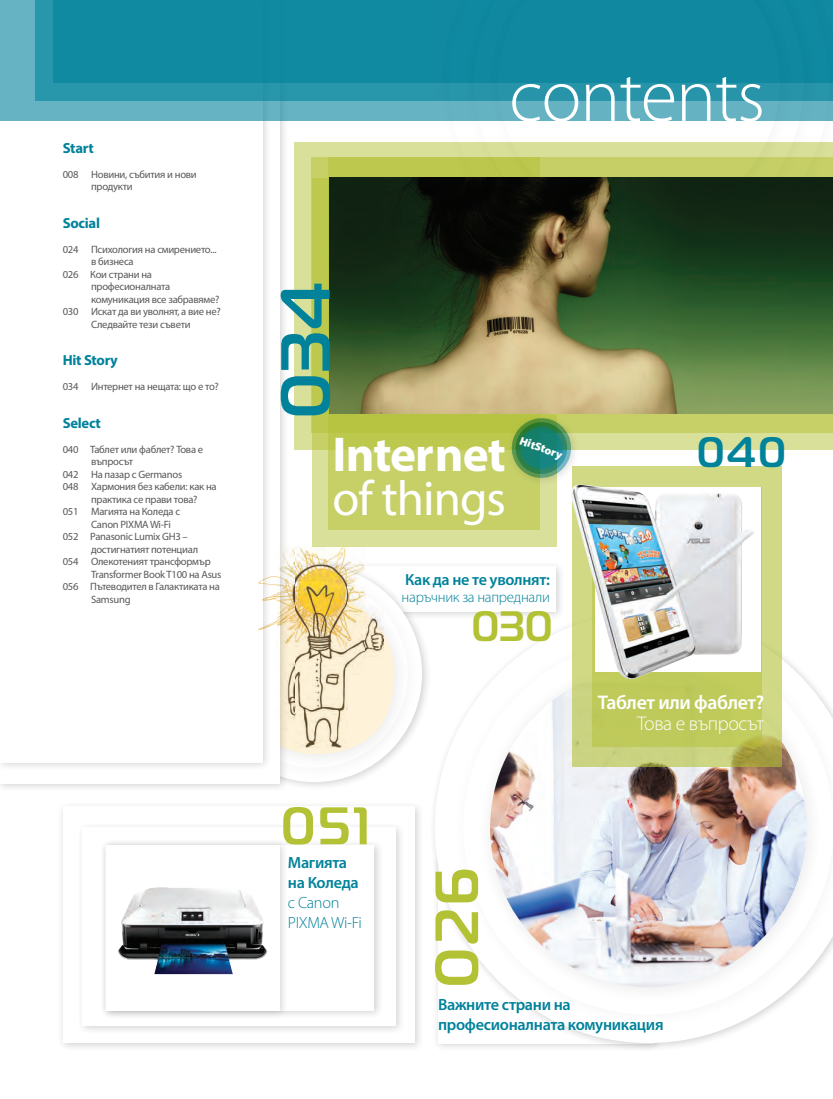
<style>
.page{position:relative;width:833px;height:1099px;background:#fff}
.page>*{position:absolute;margin:0;border:0;box-sizing:border-box;transform-origin:0 0}
.t1{font:300 75px "Myriad Pro";letter-spacing:-.015em;color:#fff}
.t2{font:69.38px "NK89";color:#00829b}
.t3{font:60.88px "NK89";color:#b3c135}
.t4{font:52.75px "NK89";color:#b3c135}
.t5{font:700 49.25px/43.6px "Myriad Pro";letter-spacing:-.02em;color:#fff}
.t6{font:42.5px "NK89";color:#b3c135}
.t7{font:42.5px "NK89";color:#00829b}
.t8{font:600 19.75px/21.1px "Myriad Pro";letter-spacing:-.02em;color:#fff;text-align:right}
.t9{font:600 16.25px/20px "Myriad Pro";letter-spacing:-.02em;color:#00829b}
.t10{font:300 16.25px/20px "Myriad Pro";letter-spacing:-.02em;color:#00829b}
.t11{font:600 16.12px "Myriad Pro";letter-spacing:-.02em;color:#00829b}
.t12{font:300 15px "Myriad Pro";letter-spacing:-.02em;color:#00829b}
.t13{font:700 14.62px "Myriad Pro";letter-spacing:-.02em;color:#00829b}
.t14{font:900 11.5px "Myriad Pro";color:#fff}
.t15{font:10.62px/12.5px "Myriad Pro";letter-spacing:-.025em;color:#57585a}
.s1{font-weight:400}
.s2{font-weight:600}
.s3{font-weight:300}
</style>
<div class="page">
<div style="left:318px;top:561px;width:247px;height:60px;background:#231f20;opacity:.2"></div>
<div style="left:324px;top:566px;width:232px;height:45px;background:#fff"></div>
<div style="left:202px;top:560px;width:229px;height:231px;background:#fff"></div>
<div style="left:208px;top:566px;width:217px;height:219px;background:#231f20;opacity:.1"></div>
<div style="left:221px;top:580px;width:190px;height:191px;background:#231f20;opacity:.1"></div>
<div style="left:235px;top:593px;width:159px;height:161px;background:#fef3d9;border-radius:50%"></div>
<div style="left:0;top:0;width:289px;height:792px;background:#231f20;opacity:.2"></div>
<div style="left:0;top:0;width:279px;height:783px;background:#fff"></div>
<div style="left:0;top:0;width:271px;height:771px;background:#231f20;opacity:.2"></div>
<div style="left:0;top:0;width:262px;height:762px;background:#fff"></div>
<div style="left:57px;top:800px;width:367px;height:252px;background:#231f20;opacity:.2"></div>
<div style="left:63px;top:806px;width:351px;height:237px;background:#fff"></div>
<div style="left:77px;top:821px;width:328px;height:214px;background:#231f20;opacity:.2"></div>
<div style="left:82px;top:827px;width:313px;height:198px;background:#fff"></div>
<div style="left:100px;top:839px;width:284px;height:180px;background:#231f20;opacity:.2"></div>
<div style="left:106px;top:845px;width:268px;height:165px;background:#fff"></div>
<div style="left:100px;top:839px;width:189px;height:180px;background:#231f20;opacity:.2"></div>
<div style="left:106px;top:845px;width:173px;height:165px;background:#fff"></div>
<img style="left:117px;top:887px;width:150px;height:87px">
<div style="left:429px;top:606px;width:404px;height:446px;background:#231f20;opacity:.2"></div>
<svg style="left:435px;top:612px;width:398px;height:431px"></svg>
<div style="left:449px;top:627px;width:384px;height:405px;background:#fff"></div>
<img style="left:490px;top:667px;width:316px;height:320px">
<svg style="left:572px;top:466px;width:209px;height:301px;background:#cad17d"></svg>
<div style="left:593px;top:487px;width:169px;height:260px;background:#beca5b"></div>
<div style="left:312px;top:178px;width:244px;height:368px;background:#d9e09a"></div>
<div style="left:328px;top:157px;width:211px;height:372px;background:#c6d067"></div>
<svg style="left:294px;top:142px;width:539px;height:308px;background:#d2da88"></svg>
<svg style="left:312px;top:157px;width:521px;height:275px;background:#bcc853"></svg>
<div style="left:0;top:0;width:833px;height:120px;background:#66b4c3"></div>
<div style="left:35px;top:0;width:798px;height:101px;background:#2896ab"></div>
<div style="left:53px;top:0;width:780px;height:82px;background:#108aa1"></div>
<div style="left:435px;top:0;width:398px;height:290px;background:#231f20;opacity:.1"></div>
<svg style="left:448px;top:0;width:381px;height:178px"></svg>
<div style="left:460px;top:0;width:361px;height:265px;background:#231f20;opacity:.1"></div>
<svg style="left:474px;top:0;width:330px;height:178px"></svg>
<div style="left:484px;top:0;width:313px;height:241px;background:#231f20;opacity:.1"></div>
<svg style="left:498px;top:0;width:282px;height:178px"></svg>
<img style="left:330px;top:178px;width:503px;height:236px">
<div style="left:595px;top:487px;width:165px;height:185px;background:#fff"></div>
<img style="left:570px;top:484px;width:184px;height:195px">
<img style="left:294px;top:546px;width:54px;height:201px">
<img style="left:276px;top:546px;width:18px;height:183px">
<img style="left:347px;top:546px;width:19px;height:128px">
<img style="left:365px;top:601px;width:18px;height:55px">
<img style="left:258px;top:619px;width:18px;height:19px">
<img style="left:258px;top:564px;width:18px;height:37px">
<div style="left:502px;top:409px;width:82px;height:82px;background:#231f20;opacity:.1"></div>
<div style="left:507px;top:413px;width:72px;height:73px;background:#231f20;opacity:.1"></div>
<svg style="left:508px;top:414px;width:66px;height:67px;background:#67a36d"></svg>
<p class="t13" style="left:63px;top:138px;width:32px">Start</p>
<p class="t15" style="left:91px;top:168px;width:107px;text-indent:-28px">008 Новини, събития и нови продукти</p>
<p class="t13" style="left:63px;top:213px;width:39px">Social</p>
<p class="t15" style="left:63px;top:243px;width:155px">024 Психология на смирението...</p>
<p class="t15" style="left:91px;top:255px;width:44px">в бизнеса</p>
<p class="t15" style="left:63px;top:268px;width:91px">026 Кои страни на</p>
<p class="t15" style="left:91px;top:280px;width:81px">професионалната</p>
<p class="t15" style="left:91px;top:293px;width:130px">комуникация все забравяме?</p>
<p class="t15" style="left:63px;top:305px;width:159px">030 Искат да ви уволнят, а вие не?</p>
<p class="t15" style="left:91px;top:318px;width:101px">Следвайте тези съвети</p>
<p class="t13" style="left:63px;top:351px;width:57px">Hit Story</p>
<p class="t15" style="left:63px;top:380px;width:158px">034 Интернет на нещата: що е то?</p>
<p class="t13" style="left:63px;top:413px;width:40px">Select</p>
<p class="t15" style="left:63px;top:443px;width:142px">040 Таблет или фаблет? Това е</p>
<p class="t15" style="left:91px;top:455px;width:44px">въпросът</p>
<p class="t15" style="left:63px;top:468px;width:121px">042 На пазар с Germanos</p>
<p class="t15" style="left:63px;top:480px;width:155px">048 Хармония без кабели: как на</p>
<p class="t15" style="left:91px;top:493px;width:108px">практика се прави това?</p>
<p class="t15" style="left:63px;top:505px;width:119px">051 Магията на Коледа с</p>
<p class="t15" style="left:91px;top:518px;width:81px">Canon PIXMA Wi-Fi</p>
<p class="t15" style="left:63px;top:530px;width:127px">052 Panasonic Lumix GH3 –</p>
<p class="t15" style="left:91px;top:543px;width:108px">достигнатият потенциал</p>
<p class="t15" style="left:63px;top:555px;width:149px">054 Олекотеният трансформър</p>
<p class="t15" style="left:91px;top:568px;width:132px">Transformer Book T100 на Asus</p>
<p class="t15" style="left:63px;top:580px;width:159px">056 Пътеводител в Галактиката на</p>
<p class="t15" style="left:91px;top:593px;width:41px">Samsung</p>
<p class="t2" style="left:264px;top:418px;width:138px;rotate:-90deg">034</p>
<p class="t1" style="left:509px;top:51px;width:257px">contents</p>
<p class="t5" style="left:332px;top:431px;width:175px">Internet <span class="s1">of things</span></p>
<p class="t14" style="left:523px;top:433px;width:46px;rotate:20deg">HitStory</p>
<p class="t11" style="left:405px;top:569px;width:146px">Как да не те уволнят:</p>
<p class="t12" style="left:402px;top:588px;width:150px">наръчник за напреднали</p>
<p class="t4" style="left:281px;top:794px;width:90px">051</p>
<p class="t10" style="left:288px;top:852px;width:75px"><span class="s2">Магията на Коледа </span>с Canon<br>PIXMA Wi-Fi</p>
<p class="t6" style="left:472px;top:601px;width:82px">030</p>
<p class="t3" style="left:420px;top:987px;width:122px;rotate:-90deg">026</p>
<p class="t7" style="left:697px;top:426px;width:90px">040</p>
<p class="t8" style="left:598px;top:691px;width:168px">Таблет или фаблет?<br><span class="s3">Това е въпросът</span></p>
<p class="t9" style="left:438px;top:994px;width:227px">Важните страни на професионалната комуникация</p>
</div>
